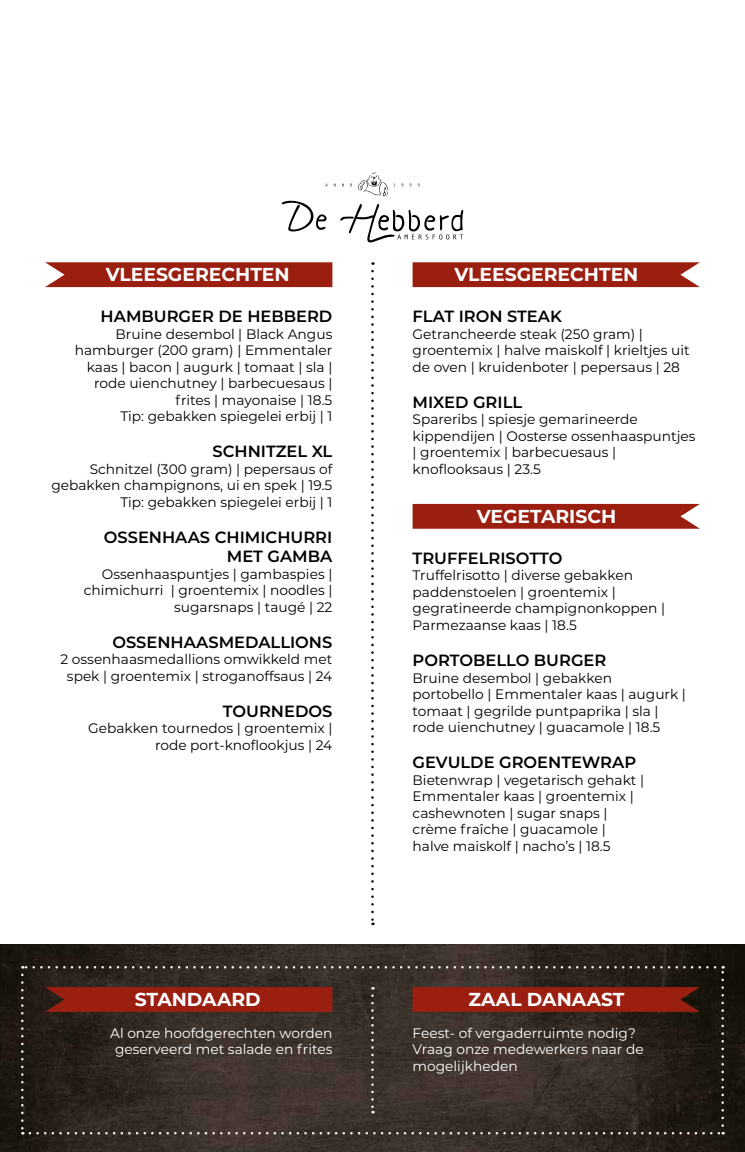
<style>
.page{position:relative;width:745px;height:1152px;background:#fff}
.page>*{position:absolute;margin:0;border:0;box-sizing:border-box;transform-origin:0 0}
.t1{font:700 18.75px "Montserrat";color:#fff}
.t2{font:600 16.25px/19.5px "Montserrat";color:#000;text-align:right}
.t3{font:13.75px/16.5px "Montserrat";color:#000}
.t4{font:13.75px/16.5px "Montserrat";color:#fff;text-align:center}
</style>
<div class="page">
<img style="left:0;top:945px;width:744px;height:207px">
<svg style="left:21px;top:974px;width:3px;height:160px"></svg>
<svg style="left:30px;top:1132px;width:693px;height:2px"></svg>
<svg style="left:721px;top:966px;width:2px;height:159px"></svg>
<svg style="left:22px;top:966px;width:692px;height:2px"></svg>
<svg style="left:371px;top:995px;width:2px;height:118px"></svg>
<svg style="left:371px;top:271px;width:2px;height:654px"></svg>
<svg style="left:350px;top:172px;width:45px;height:25px"></svg>
<svg style="left:281px;top:200px;width:46px;height:31px"></svg>
<svg style="left:340px;top:204px;width:123px;height:38px"></svg>
<svg style="left:412px;top:262px;width:287px;height:25px;background:#9e281a"></svg>
<svg style="left:45px;top:262px;width:287px;height:25px;background:#9e291a"></svg>
<svg style="left:45px;top:987px;width:287px;height:25px;background:#951f10"></svg>
<svg style="left:412px;top:987px;width:287px;height:25px;background:#951e10"></svg>
<svg style="left:412px;top:504px;width:287px;height:25px;background:#9e281a"></svg>
<h1 class="t1" style="left:106px;top:261px;width:185px">VLEESGERECHTEN</h1>
<h1 class="t1" style="left:454px;top:261px;width:185px">VLEESGERECHTEN</h1>
<p class="t2" style="left:101px;top:306px;width:233px">HAMBURGER DE HEBBERD</p>
<p class="t3" style="left:75px;top:325px;width:259px;text-align:right">Bruine desembol | Black Angus hamburger (200 gram) | Emmentaler kaas | bacon | augurk | tomaat | sla | rode uienchutney | barbecuesaus | frites | mayonaise | 18.5<br>Tip: gebakken spiegelei erbij | 1</p>
<p class="t2" style="left:212px;top:441px;width:121px">SCHNITZEL XL</p>
<p class="t3" style="left:51px;top:460px;width:282px;text-align:right">Schnitzel (300 gram) | pepersaus of gebakken champignons, ui en spek | 19.5<br>Tip: gebakken spiegelei erbij | 1</p>
<p class="t2" style="left:104px;top:526px;width:230px">OSSENHAAS CHIMICHURRI<br>MET GAMBA</p>
<p class="t3" style="left:84px;top:565px;width:250px;text-align:right">Ossenhaaspuntjes | gambaspies | chimichurri | groentemix | noodles | sugarsnaps | taugé | 22</p>
<p class="t2" style="left:112px;top:631px;width:221px">OSSENHAASMEDALLIONS</p>
<p class="t3" style="left:60px;top:651px;width:273px;text-align:center">2 ossenhaasmedallions omwikkeld met spek | groentemix | stroganoffsaus | 24</p>
<p class="t2" style="left:223px;top:700px;width:111px">TOURNEDOS</p>
<p class="t3" style="left:88px;top:720px;width:245px;text-align:right">Gebakken tournedos | groentemix | rode port-knoflookjus | 24</p>
<p class="t2" style="left:412px;top:306px;width:151px">FLAT IRON STEAK</p>
<p class="t3" style="left:412px;top:325px;width:278px">Getrancheerde steak (250 gram) | groentemix | halve maiskolf | krieltjes uit de oven | kruidenboter | pepersaus | 28</p>
<p class="t2" style="left:412px;top:391px;width:111px">MIXED GRILL</p>
<p class="t3" style="left:412px;top:411px;width:284px">Spareribs | spiesje gemarineerde kippendijen | Oosterse ossenhaaspuntjes | groentemix | barbecuesaus | knoflooksaus | 23.5</p>
<h1 class="t1" style="left:476px;top:503px;width:141px">VEGETARISCH</h1>
<p class="t2" style="left:412px;top:548px;width:151px">TRUFFELRISOTTO</p>
<p class="t3" style="left:412px;top:567px;width:254px">Truffelrisotto | diverse gebakken paddenstoelen | groentemix | gegratineerde champignonkoppen |<br>Parmezaanse kaas | 18.5</p>
<p class="t2" style="left:412px;top:650px;width:195px">PORTOBELLO BURGER</p>
<p class="t3" style="left:412px;top:669px;width:275px">Bruine desembol | gebakken portobello | Emmentaler kaas | augurk | tomaat | gegrilde puntpaprika | sla | rode uienchutney | guacamole | 18.5</p>
<p class="t2" style="left:412px;top:752px;width:225px">GEVULDE GROENTEWRAP</p>
<p class="t3" style="left:412px;top:771px;width:233px">Bietenwrap | vegetarisch gehakt |<br>Emmentaler kaas | groentemix | cashewnoten | sugar snaps | crème fraîche | guacamole | halve maiskolf | nacho’s | 18.5</p>
<h1 class="t1" style="left:135px;top:986px;width:127px">STANDAARD</h1>
<h1 class="t1" style="left:468px;top:986px;width:157px">ZAAL DANAAST</h1>
<p class="t4" style="left:110px;top:1024px;width:223px">Al onze hoofdgerechten worden geserveerd met salade en frites</p>
<p class="t4" style="left:412px;top:1024px;width:232px;text-align:left">Feest- of vergaderruimte nodig?<br>Vraag onze medewerkers naar de mogelijkheden</p>
</div>
